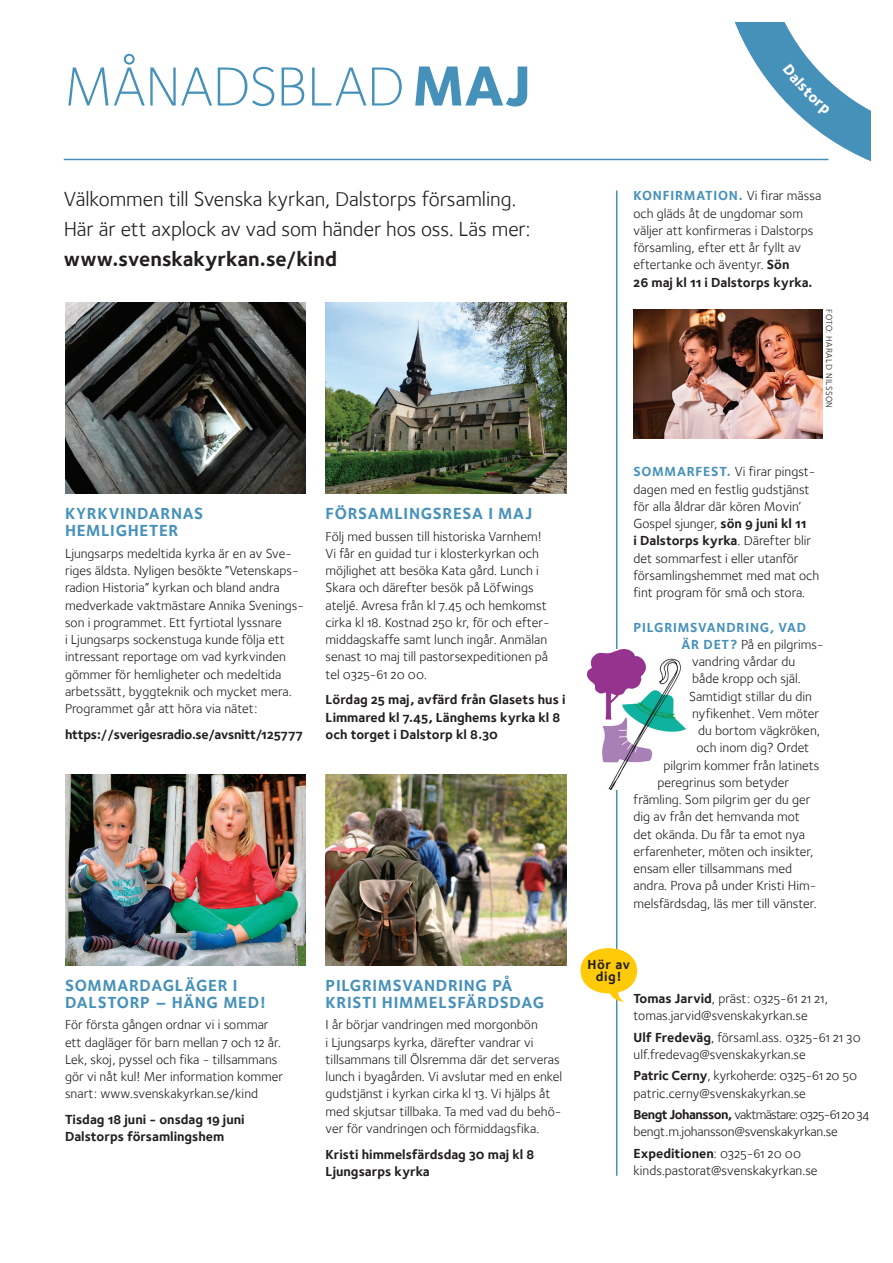
<style>
.page{position:relative;width:893px;height:1263px;background:#fff}
.page>*{position:absolute;margin:0;border:0;box-sizing:border-box;transform-origin:0 0}
.t1{font:300 57px "Foundry Sterling";letter-spacing:-.005em;color:#4691ba}
.t2{font:21px/30px "Foundry Sterling Book OSF";letter-spacing:-.005em;color:#231f20}
.t3{font:21px "Foundry Sterling Bold OSF";color:#231f20}
.t4{font:700 16.5px/17.2px "Foundry Sterling";letter-spacing:.04em;color:#4691ba}
.t5{font:13.5px/17.2px "Foundry Sterling Book OSF";color:#231f20}
.t6{font:13.5px/17.2px "Foundry Sterling Bold OSF";color:#231f20}
.t7{font:13.5px/17.2px "Foundry Sterling Book OSF";letter-spacing:-.02em;color:#231f20}
.t8{font:700 13.5px "Foundry Sterling";letter-spacing:.055em;color:#4691ba}
.t9{font:13.5px "Foundry Sterling Bold OSF";letter-spacing:-.02em;color:#231f20}
.t10{font:700 13.5px/12px "Foundry Sterling";letter-spacing:.04em;color:#231f20;text-align:center}
.t11{font:9px "Foundry Sterling Book OSF";letter-spacing:.04em;color:#231f20}
.s1{font-weight:800;font-size:58.5px}
.s2{font-family:"Foundry Sterling Book OSF";font-weight:400;color:#231f20}
.s3{font-family:"Foundry Sterling Bold OSF"}
.s4{font-family:"Foundry Sterling";font-weight:700;color:#4691ba}
.s5{font-family:"Foundry Sterling Book OSF"}
</style>
<div class="page">
<hr style="left:64px;top:159px;width:764px;height:1px;background:#4691ba">
<hr style="left:616px;top:190px;width:1px;height:986px;background:#4691ba">
<img style="left:588px;top:649px;width:98px;height:141px">
<img style="left:326px;top:774px;width:241px;height:192px">
<svg style="left:609px;top:990px;width:15px;height:12px"></svg>
<div style="left:580px;top:948px;width:57px;height:45px;background:#feca0a;border-radius:50%"></div>
<img style="left:65px;top:303px;width:241px;height:191px">
<img style="left:326px;top:303px;width:241px;height:191px">
<img style="left:65px;top:774px;width:241px;height:192px">
<img style="left:634px;top:309px;width:189px;height:129px">
<svg style="left:716px;top:22px;width:155px;height:140px"></svg>
<h1 class="t1" style="left:64px;top:54px;width:468px">MÅNADSBLAD <span class="s1">MAJ</span></h1>
<h2 class="t2" style="left:64px;top:184px;width:468px">Välkommen till Svenska kyrkan, Dalstorps församling.<br>Här är ett axplock av vad som händer hos oss. Läs mer:</h2>
<h2 class="t3" style="left:64px;top:246px;width:275px">www.svenskakyrkan.se/kind</h2>
<p class="t8" style="left:634px;top:188px;width:189px">KONFIRMATION. <span class="s2">Vi firar mässa</span></p>
<p class="t5" style="left:634px;top:204px;width:181px">och gläds åt de ungdomar som väljer att konfirmeras i Dalstorps församling, efter ett år fyllt av eftertanke och äventyr. <span class="s3">Sön</span></p>
<p class="t6" style="left:634px;top:273px;width:180px">26 maj kl 11 i Dalstorps kyrka.</p>
<p class="t11" style="left:834px;top:309px;width:100px;rotate:90deg">FOTO: HARALD NILSSON</p>
<p class="t4" style="left:65px;top:505px;width:140px">KYRKVINDARNAS<br>HEMLIGHETER</p>
<p class="t5" style="left:65px;top:545px;width:241px">Ljungsarps medeltida kyrka är en av Sve&shy;riges äldsta. Nyligen besökte ”Vetenskaps&shy;radion Historia” kyrkan och bland andra medverkade vaktmästare Annika Svenings&shy;son i programmet. Ett fyrtiotal lyssnare<br>i Ljungsarps sockenstuga kunde följa ett intressant reportage om vad kyrkvinden gömmer för hemligheter och medeltida arbetssätt, byggteknik och mycket mera.<br>Programmet går att höra via nätet:</p>
<p class="t9" style="left:65px;top:726px;width:239px">https://sverigesradio.se/avsnitt/125777</p>
<p class="t4" style="left:326px;top:505px;width:208px">FÖRSAMLINGSRESA I MAJ</p>
<p class="t5" style="left:326px;top:527px;width:225px">Följ med bussen till historiska Varnhem!<br>Vi får en guidad tur i klosterkyrkan och möjlighet att besöka Kata gård. Lunch i Skara och därefter besök på Löfwings ateljé. Avresa från kl 7.45 och hemkomst cirka kl 18. Kostnad 250 kr, för och efter&shy;middagskaffe samt lunch ingår. Anmälan senast 10 maj till pastorsexpeditionen på tel 0325- 61 20 00.</p>
<p class="t6" style="left:326px;top:691px;width:241px">Lördag 25 maj, avfärd från Glasets hus i<br>Limmared kl 7.45, Länghems kyrka kl 8 och torget i Dalstorp kl 8.30</p>
<p class="t4" style="left:65px;top:976px;width:203px">SOMMARDAGLÄGER I<br>DALSTORP – HÄNG MED!</p>
<p class="t5" style="left:65px;top:1016px;width:220px">För första gången ordnar vi i sommar ett dagläger för barn mellan 7 och 12 år.<br>Lek, skoj, pyssel och fika - tillsammans gör vi nåt kul! Mer information kommer snart: www.svenskakyrkan.se/kind</p>
<p class="t6" style="left:65px;top:1111px;width:181px">Tisdag 18 juni - onsdag 19 juni<br>Dalstorps församlingshem</p>
<p class="t4" style="left:326px;top:976px;width:220px">PILGRIMSVANDRING PÅ<br>KRISTI HIMMELSFÄRDSDAG</p>
<p class="t5" style="left:326px;top:1016px;width:238px">I år börjar vandringen med morgonbön<br>i Ljungsarps kyrka, därefter vandrar vi tillsammans till Ölsremma där det serveras lunch i byagården. Vi avslutar med en enkel gudstjänst i kyrkan cirka kl 13. Vi hjälps åt med skjutsar tillbaka. Ta med vad du behö&shy;ver för vandringen och förmiddagsfika.</p>
<p class="t6" style="left:326px;top:1145px;width:210px">Kristi himmelsfärdsdag 30 maj kl 8<br>Ljungsarps kyrka</p>
<p class="t5" style="left:634px;top:463px;width:184px"><span class="s4">SOMMARFEST.</span> Vi firar pingst&shy;dagen med en festlig gudstjänst för alla åldrar där kören Movin’<br>Gospel sjunger, <span class="s3">sön 9 juni kl 11</span></p>
<p class="t6" style="left:634px;top:532px;width:179px">i Dalstorps kyrka<span class="s5">. Därefter blir</span></p>
<p class="t5" style="left:634px;top:549px;width:187px">det sommarfest i eller utanför församlingshemmet med mat och fint program för små och stora.</p>
<p class="t8" style="left:634px;top:619px;width:174px">PILGRIMSVANDRING, VAD</p>
<p class="t5" style="left:682px;top:636px;width:144px"><span class="s4">ÄR DET?</span> På en pilgrims-</p>
<p class="t5" style="left:692px;top:653px;width:105px">vandring vårdar du</p>
<p class="t5" style="left:692px;top:670px;width:110px">både kropp och själ.</p>
<p class="t5" style="left:689px;top:687px;width:124px">Samtidigt stillar du din</p>
<p class="t5" style="left:692px;top:705px;width:129px">nyfikenhet. Vem möter</p>
<p class="t5" style="left:698px;top:722px;width:123px">du bortom vägkröken,</p>
<p class="t5" style="left:697px;top:739px;width:114px">och inom dig? Ordet</p>
<p class="t5" style="left:664px;top:756px;width:157px">pilgrim kommer från latinets</p>
<p class="t5" style="left:658px;top:774px;width:133px">peregrinus som betyder</p>
<p class="t5" style="left:634px;top:791px;width:179px">främling. Som pilgrim ger du ger</p>
<p class="t5" style="left:634px;top:808px;width:168px">dig av från det hemvanda mot</p>
<p class="t5" style="left:634px;top:825px;width:173px">det okända. Du får ta emot nya</p>
<p class="t5" style="left:634px;top:843px;width:181px">erfarenheter, möten och insikter,</p>
<p class="t5" style="left:634px;top:860px;width:160px">ensam eller tillsammans med</p>
<p class="t5" style="left:634px;top:877px;width:184px">andra. Prova på under Kristi Him-</p>
<p class="t5" style="left:634px;top:894px;width:185px">melsfärdsdag, läs mer till vänster.</p>
<p class="t10" style="left:588px;top:958px;width:44px">Hör av dig!</p>
<p class="t5" style="left:634px;top:989px;width:196px"><span class="s3">Tomas Jarvid</span>, präst: 0325- 61 21 21, tomas.jarvid@svenskakyrkan.se</p>
<p class="t5" style="left:634px;top:1028px;width:229px"><span class="s3">Ulf Fredeväg</span>, församl.ass. 0325- 61 21 30 ulf.fredevag@svenskakyrkan.se</p>
<p class="t5" style="left:634px;top:1067px;width:225px"><span class="s3">Patric Cerny</span>, kyrkoherde: 0325- 61 20 50 patric.cerny@svenskakyrkan.se</p>
<p class="t7" style="left:634px;top:1106px;width:237px"><span class="s3">Bengt Johansson,</span> vaktmästare: 0325- 61 20 34 bengt.m.johansson@svenskakyrkan.se</p>
<p class="t6" style="left:634px;top:1144px;width:169px">Expeditionen<span class="s5">: 0325- 61 20 00</span></p>
<p class="t5" style="left:634px;top:1162px;width:186px">kinds.pastorat@svenskakyrkan.se</p>
</div>
